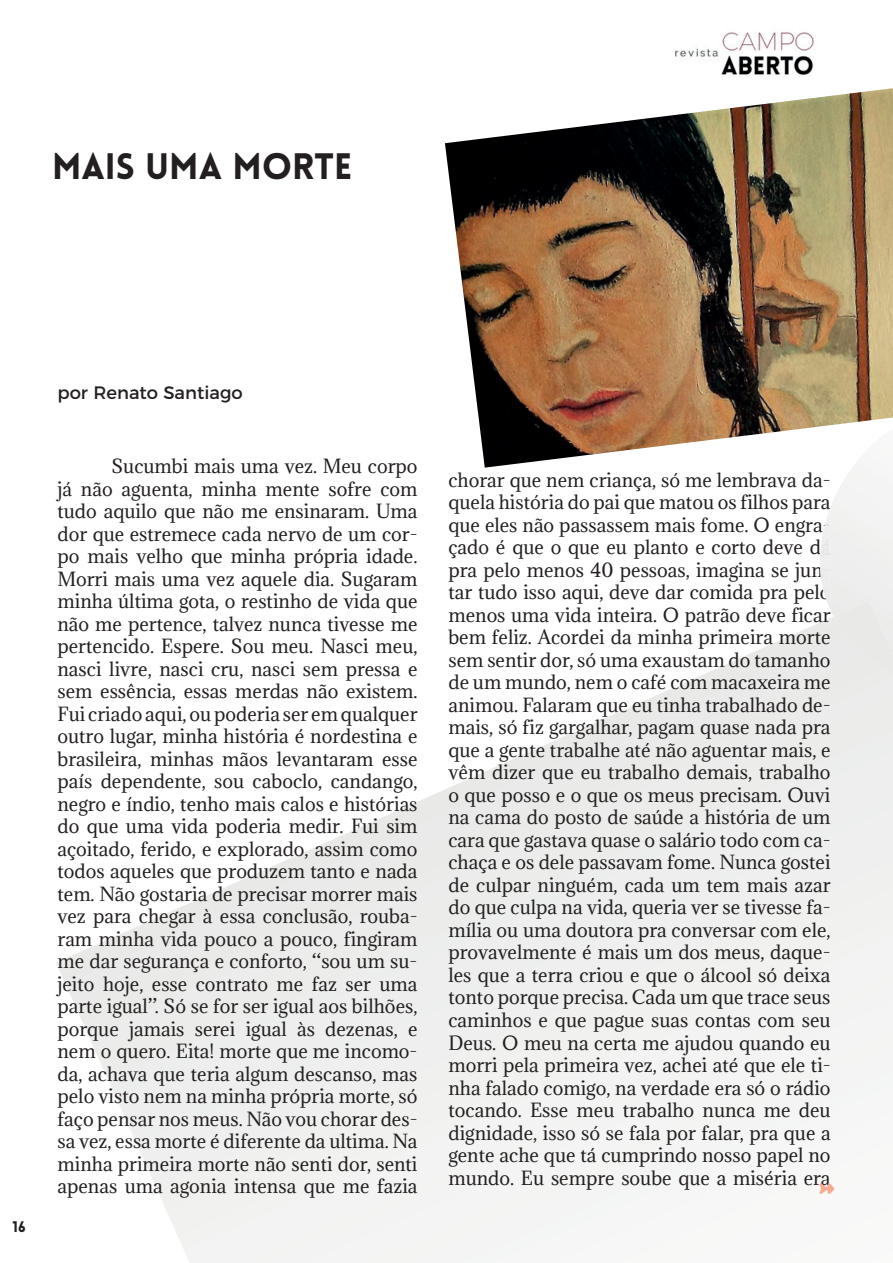
<style>
.page{position:relative;width:893px;height:1263px;background:#fff}
.page>*{position:absolute;margin:0;border:0;box-sizing:border-box;transform-origin:0 0}
.t1{font:900 36px "Lovelo";color:#231f20}
.t2{font:18px/22.5px "Adamina";color:#231f20;text-align:justify}
.t3{font:18px "Montserrat";color:#231f20}
.t4{font:900 15px "Lovelo";color:#231f20}
.s1{color:#f8a98e}
</style>
<div class="page">
<img style="left:445px;top:88px;width:448px;height:380px">
<svg style="left:56px;top:627px;width:837px;height:636px"></svg>
<img style="left:675px;top:32px;width:140px;height:44px">
<img style="left:833px;top:654px;width:60px;height:20px">
<svg style="left:810px;top:428px;width:83px;height:226px"></svg>
<h1 class="t1" style="left:52px;top:143px;width:302px">MAIS UMA MORTE</h1>
<p class="t4" style="left:13px;top:1218px;width:15px">16</p>
<p class="t3" style="left:58px;top:378px;width:187px">por Renato Santiago</p>
<p class="t2" style="left:58px;top:455px;width:362px;text-indent:54px">Sucumbi mais uma vez. Meu corpo já não aguenta, minha mente sofre com tudo aquilo que não me ensinaram. Uma dor que estremece cada nervo de um cor&shy;po mais velho que minha própria idade.<br>Morri mais uma vez aquele dia. Sugaram minha última gota, o restinho de vida que não me pertence, talvez nunca tivesse me pertencido. Espere. Sou meu. Nasci meu, nasci livre, nasci cru, nasci sem pressa e sem essência, essas merdas não existem.<br>Fui criado aqui, ou poderia ser em qualquer outro lugar, minha história é nordestina e brasileira, minhas mãos levantaram esse país dependente, sou caboclo, candango, negro e índio, tenho mais calos e histórias do que uma vida poderia medir. Fui sim açoitado, ferido, e explorado, assim como todos aqueles que produzem tanto e nada tem. Não gostaria de precisar morrer mais vez para chegar à essa conclusão, rouba&shy;ram minha vida pouco a pouco, fingiram me dar segurança e conforto, ‘‘sou um su&shy;jeito hoje, esse contrato me faz ser uma parte igual’’. Só se for ser igual aos bilhões, porque jamais serei igual às dezenas, e nem o quero. Eita! morte que me incomo&shy;da, achava que teria algum descanso, mas pelo visto nem na minha própria morte, só faço pensar nos meus. Não vou chorar des&shy;sa vez, essa morte é diferente da ultima. Na minha primeira morte não senti dor, senti apenas uma agonia intensa que me fazia</p>
<p class="t2" style="left:448px;top:469px;width:388px;text-align:left">chorar que nem criança, só me lembrava da&shy;quela história do pai que matou os filhos para que eles não passassem mais fome. O engra&shy;çado é que o que eu planto e corto deve dá pra pelo menos 40 pessoas, imagina se jun&shy;tar tudo isso aqui, deve dar comida pra pelo menos uma vida inteira. O patrão deve ficar bem feliz. Acordei da minha primeira morte sem sentir dor, só uma exaustam do tamanho de um mundo, nem o café com macaxeira me animou. Falaram que eu tinha trabalhado de&shy;mais, só fiz gargalhar, pagam quase nada pra que a gente trabalhe até não aguentar mais, e vêm dizer que eu trabalho demais, trabalho o que posso e o que os meus precisam. Ouvi na cama do posto de saúde a história de um cara que gastava quase o salário todo com ca&shy;chaça e os dele passavam fome. Nunca gostei de culpar ninguém, cada um tem mais azar do que culpa na vida, queria ver se tivesse fa&shy;mília ou uma doutora pra conversar com ele, provavelmente é mais um dos meus, daque&shy;les que a terra criou e que o álcool só deixa tonto porque precisa. Cada um que trace seus caminhos e que pague suas contas com seu Deus. O meu na certa me ajudou quando eu morri pela primeira vez, achei até que ele ti&shy;nha falado comigo, na verdade era só o rádio tocando. Esse meu trabalho nunca me deu dignidade, isso só se fala por falar, pra que a gente ache que tá cumprindo nosso papel no mundo. Eu sempre soube que a miséria era <span class="s1">▲</span></p>
</div>
